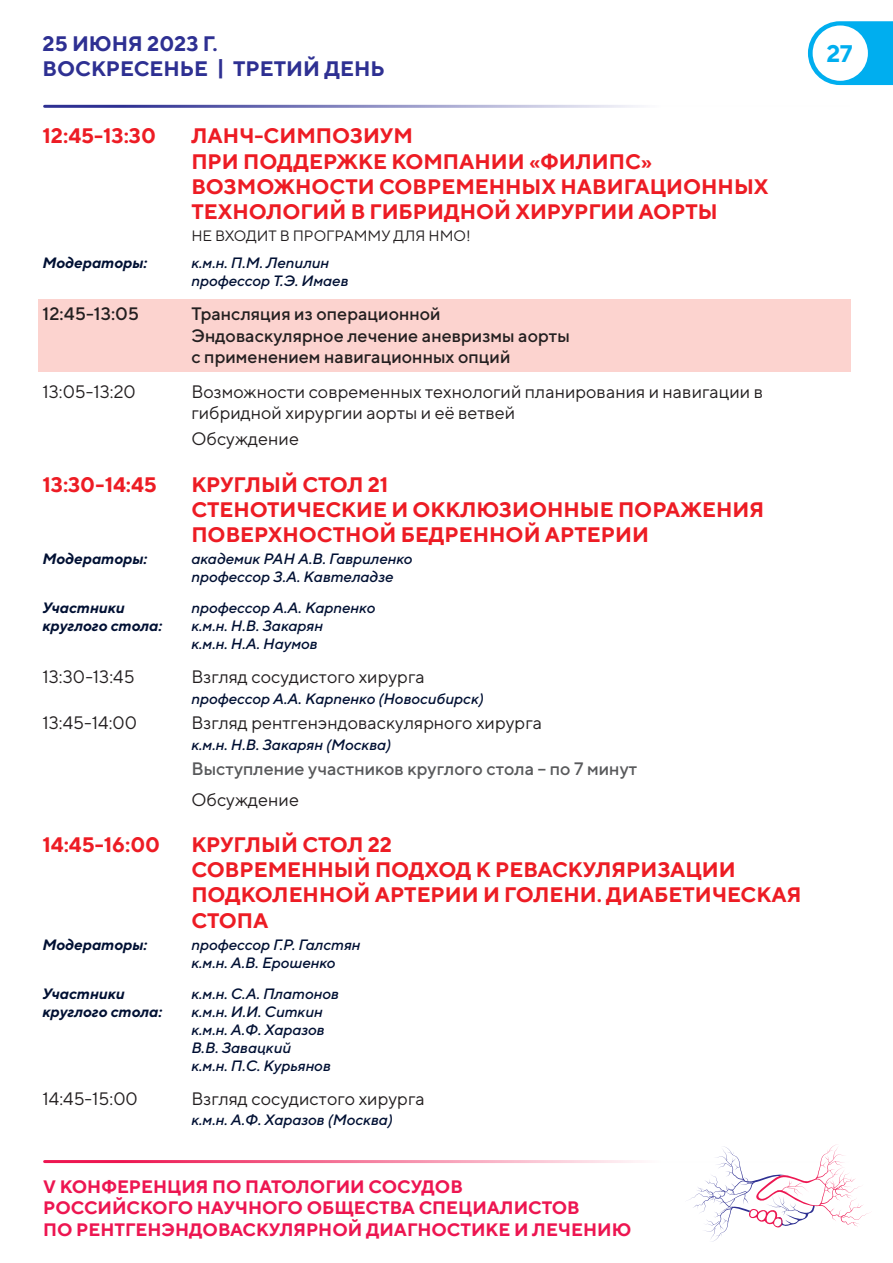
<style>
.page{position:relative;width:893px;height:1263px;background:#fff}
.page>*{position:absolute;margin:0;border:0;box-sizing:border-box;transform-origin:0 0}
.t1{font:700 24px "TT Norms";color:#00aeef}
.Сессии_Пекин_1{font:700 21px/25.2px "TT Norms";color:#ed1c24}
.t2{font:700 21px/25.2px "TT Norms";color:#2e3092}
.Основная_программа{font:18px/21.6px "TT Norms";color:#231f20}
.t3{font:700 18px/21.6px "TT Norms";color:#ed1651}
.Трансляция{font:500 18px/21.6px "TT Norms";color:#231f20}
.Продолжительность{font:500 18px "TT Norms";color:#58595b}
.Участники_КС{font:italic 500 15px/18px "TT Norms";color:#001033}
.Модераторы{font:italic 500 15px/18px "TT Norms";color:#001033}
.Профы{font:italic 500 15px "TT Norms";color:#001033}
.Участники_КС-2{font:italic 700 15px "TT Norms";color:#001033}
.Модераторы-2{font:italic 700 15px "TT Norms";color:#001033}
.НМО{font:15px "TT Norms";color:#231f20}
</style>
<div class="page">
<svg style="left:808px;top:21px;width:85px;height:64px;background:#29bbf1"></svg>
<div style="left:813px;top:26px;width:55px;height:55px;background:#fff;border-radius:50%"></div>
<hr style="left:45px;top:1160px;width:805px;height:3px;background:#ed1651">
<hr style="left:45px;top:105px;width:805px;height:3px;background:#2e3092">
<svg style="left:685px;top:1144px;width:184px;height:98px"></svg>
<div style="left:38px;top:299px;width:812px;height:73px;background:#fcd3cf"></div>
<p class="t2" style="left:43px;top:30px;width:344px">25 ИЮНЯ 2023 Г.<br>ВОСКРЕСЕНЬЕ | ТРЕТИЙ ДЕНЬ</p>
<p class="Сессии_Пекин_1" style="left:43px;top:123px;width:115px">12:45-13:30</p>
<p class="Сессии_Пекин_1" style="left:191px;top:123px;width:579px">ЛАНЧ-СИМПОЗИУМ<br>ПРИ ПОДДЕРЖКЕ КОМПАНИИ «ФИЛИПС»<br>ВОЗМОЖНОСТИ СОВРЕМЕННЫХ НАВИГАЦИОННЫХ<br>ТЕХНОЛОГИЙ В ГИБРИДНОЙ ХИРУРГИИ АОРТЫ</p>
<p class="НМО" style="left:191px;top:227px;width:281px">НЕ ВХОДИТ В ПРОГРАММУ ДЛЯ НМО!</p>
<p class="Модераторы-2" style="left:43px;top:253px;width:106px">Модераторы:</p>
<p class="Модераторы" style="left:191px;top:253px;width:159px">к.м.н. П.М. Лепилин профессор Т.Э. Имаев</p>
<p class="Трансляция" style="left:43px;top:303px;width:98px">12:45-13:05</p>
<p class="Трансляция" style="left:191px;top:303px;width:380px">Трансляция из операционной<br>Эндоваскулярное лечение аневризмы аорты с применением навигационных опций</p>
<p class="Основная_программа" style="left:43px;top:380px;width:95px">13:05-13:20</p>
<p class="Основная_программа" style="left:191px;top:380px;width:573px">Возможности современных технологий планирования и навигации в гибридной хирургии аорты и её ветвей</p>
<p class="Основная_программа" style="left:191px;top:428px;width:109px">Обсуждение</p>
<p class="Сессии_Пекин_1" style="left:43px;top:471px;width:116px">13:30-14:45</p>
<p class="Сессии_Пекин_1" style="left:191px;top:471px;width:574px">КРУГЛЫЙ СТОЛ 21<br>СТЕНОТИЧЕСКИЕ И ОККЛЮЗИОННЫЕ ПОРАЖЕНИЯ<br>ПОВЕРХНОСТНОЙ БЕДРЕННОЙ АРТЕРИИ</p>
<p class="Модераторы-2" style="left:43px;top:550px;width:106px">Модераторы:</p>
<p class="Модераторы" style="left:191px;top:550px;width:223px">академик РАН А.В. Гавриленко профессор З.А. Кавтеладзе</p>
<p class="Участники_КС-2" style="left:43px;top:598px;width:84px">Участники</p>
<p class="Участники_КС" style="left:191px;top:598px;width:186px">профессор А.А. Карпенко</p>
<p class="Участники_КС-2" style="left:43px;top:616px;width:121px">круглого стола:</p>
<p class="Участники_КС" style="left:191px;top:616px;width:133px">к.м.н. Н.В. Закарян к.м.н. Н.А. Наумов</p>
<p class="Основная_программа" style="left:43px;top:666px;width:94px">13:30-13:45</p>
<p class="Основная_программа" style="left:191px;top:666px;width:235px">Взгляд сосудистого хирурга</p>
<p class="Профы" style="left:191px;top:689px;width:294px">профессор А.А. Карпенко (Новосибирск)</p>
<p class="Основная_программа" style="left:43px;top:712px;width:96px">13:45-14:00</p>
<p class="Основная_программа" style="left:191px;top:712px;width:352px">Взгляд рентгенэндоваскулярного хирурга</p>
<p class="Профы" style="left:191px;top:735px;width:201px">к.м.н. Н.В. Закарян (Москва)</p>
<p class="Продолжительность" style="left:191px;top:758px;width:447px">Выступление участников круглого стола – по 7 минут</p>
<p class="Основная_программа" style="left:191px;top:788px;width:109px">Обсуждение</p>
<p class="Сессии_Пекин_1" style="left:43px;top:831px;width:119px">14:45-16:00</p>
<p class="Сессии_Пекин_1" style="left:191px;top:831px;width:612px">КРУГЛЫЙ СТОЛ 22<br>СОВРЕМЕННЫЙ ПОДХОД К РЕВАСКУЛЯРИЗАЦИИ<br>ПОДКОЛЕННОЙ АРТЕРИИ И ГОЛЕНИ. ДИАБЕТИЧЕСКАЯ<br>СТОПА</p>
<p class="Модераторы-2" style="left:43px;top:935px;width:106px">Модераторы:</p>
<p class="Модераторы" style="left:191px;top:935px;width:171px">профессор Г.Р. Галстян к.м.н. А.В. Ерошенко</p>
<p class="Участники_КС-2" style="left:43px;top:984px;width:84px">Участники</p>
<p class="Участники_КС" style="left:191px;top:984px;width:149px">к.м.н. С.А. Платонов</p>
<p class="Участники_КС-2" style="left:43px;top:1002px;width:121px">круглого стола:</p>
<p class="Участники_КС" style="left:191px;top:1002px;width:141px">к.м.н. И.И. Ситкин к.м.н. А.Ф. Харазов<br>В.В. Завацкий к.м.н. П.С. Курьянов</p>
<p class="Основная_программа" style="left:43px;top:1087px;width:97px">14:45-15:00</p>
<p class="Основная_программа" style="left:191px;top:1087px;width:235px">Взгляд сосудистого хирурга</p>
<p class="Профы" style="left:191px;top:1110px;width:203px">к.м.н. А.Ф. Харазов (Москва)</p>
<p class="t3" style="left:43px;top:1175px;width:590px">V КОНФЕРЕНЦИЯ ПО ПАТОЛОГИИ СОСУДОВ<br>РОССИЙСКОГО НАУЧНОГО ОБЩЕСТВА СПЕЦИАЛИСТОВ<br>ПО РЕНТГЕНЭНДОВАСКУЛЯРНОЙ ДИАГНОСТИКЕ И ЛЕЧЕНИЮ</p>
<p class="t1" style="left:826px;top:38px;width:28px">27</p>
</div>
